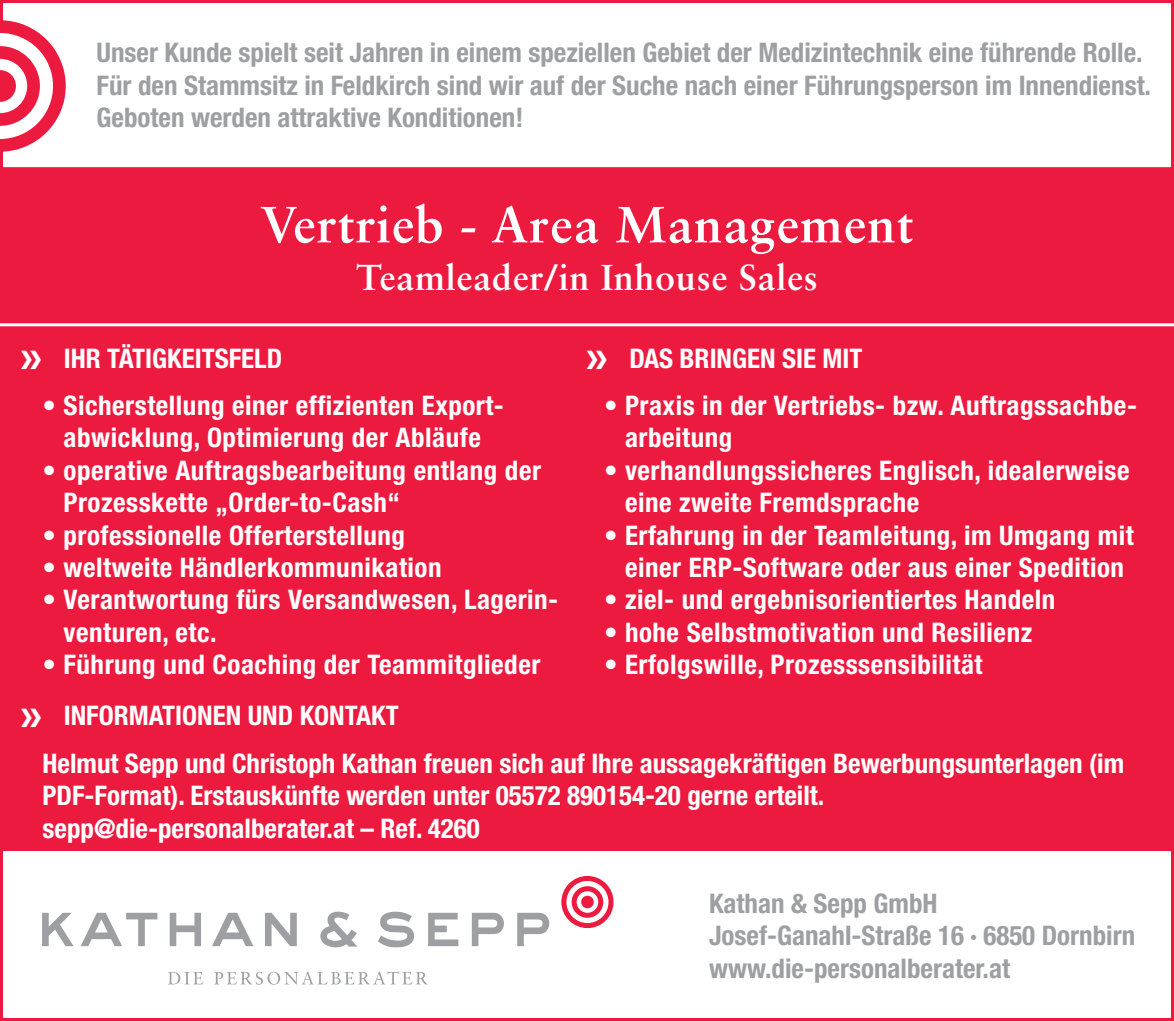
<style>
.page{position:relative;width:1174px;height:1021px;background:#fff}
.page>*{position:absolute;margin:0;border:0;box-sizing:border-box;transform-origin:0 0}
.t1{font:700 51px "Sabon LT Std";letter-spacing:.02em;color:#fff}
.t2{font:700 48px "Myriad Pro";color:#fff}
.t3{font:700 36px "Sabon LT Std";letter-spacing:.02em;color:#fff}
.t4{font:700 condensed 27px/32.4px "Helvetica Neue LT Std";letter-spacing:.02em;color:#fff}
.t5{font:700 condensed 27px/32.4px "Helvetica Neue LT Std";color:#9d9fa2}
.t6{font:700 condensed 27px/47.4px "Helvetica Neue LT Std";color:#fff}
</style>
<div class="page">
<div style="left:0;top:0;width:1174px;height:850px;background:#ed1a3f"></div>
<div style="left:1px;top:2px;width:1171px;height:167px;background:#fff"></div>
<div style="left:0;top:0;width:1174px;height:170px;border:3px solid #ed1a3f"></div>
<svg style="left:561px;top:875px;width:52px;height:53px"></svg>
<svg style="left:42px;top:912px;width:32px;height:34px"></svg>
<svg style="left:81px;top:912px;width:76px;height:34px"></svg>
<svg style="left:170px;top:912px;width:31px;height:34px"></svg>
<svg style="left:212px;top:912px;width:41px;height:34px"></svg>
<svg style="left:265px;top:912px;width:32px;height:34px"></svg>
<svg style="left:378px;top:911px;width:36px;height:36px"></svg>
<svg style="left:428px;top:912px;width:30px;height:34px"></svg>
<svg style="left:472px;top:912px;width:32px;height:34px"></svg>
<svg style="left:517px;top:912px;width:32px;height:34px"></svg>
<svg style="left:168px;top:972px;width:35px;height:12px"></svg>
<svg style="left:214px;top:971px;width:213px;height:13px"></svg>
<svg style="left:320px;top:911px;width:37px;height:36px"></svg>
<svg style="left:0;top:20px;width:66px;height:132px"></svg>
<hr style="left:0;top:323px;width:1174px;height:3px;background:#fff">
<p class="t5" style="left:97px;top:36px;width:1056px">Unser Kunde spielt seit Jahren in einem speziellen Gebiet der Medizintechnik eine führende Rolle.<br>Für den Stammsitz in Feldkirch sind wir auf der Suche nach einer Führungsperson im Innendienst.<br>Geboten werden attraktive Konditionen!</p>
<h1 class="t1" style="left:260px;top:193px;width:655px">Vertrieb - Area Management</h1>
<h3 class="t3" style="left:356px;top:255px;width:463px">Teamleader/in Inhouse Sales</h3>
<p class="t6" style="left:64px;top:334px;width:220px">IHR TÄTIGKEITSFELD</p>
<p class="t6" style="left:629px;top:334px;width:234px">DAS BRINGEN SIE MIT</p>
<h2 class="t2" style="left:20px;top:325px;width:24px">»</h2>
<h2 class="t2" style="left:586px;top:325px;width:24px">»</h2>
<p class="t4" style="left:625px;top:389px;width:513px;text-indent:-21px">• Praxis in der Vertriebs- bzw. Auftragssachbe&shy;arbeitung</p>
<p class="t4" style="left:625px;top:453px;width:506px;text-indent:-21px">• verhandlungssicheres Englisch, idealerweise eine zweite Fremdsprache</p>
<p class="t4" style="left:604px;top:518px;width:531px;text-align:center">• Erfahrung in der Teamleitung, im Umgang mit einer ERP-Software oder aus einer Spedition</p>
<p class="t4" style="left:604px;top:583px;width:453px">• ziel- und ergebnisorientiertes Handeln</p>
<p class="t4" style="left:604px;top:615px;width:430px">• hohe Selbstmotivation und Resilienz</p>
<p class="t4" style="left:604px;top:648px;width:380px">• Erfolgswille, Prozesssensibilität</p>
<p class="t4" style="left:43px;top:389px;width:463px;text-align:center">• Sicherstellung einer effizienten Export&shy;abwicklung, Optimierung der Abläufe</p>
<p class="t4" style="left:64px;top:453px;width:479px;text-indent:-21px">• operative Auftragsbearbeitung entlang der<br>Prozesskette „Order-to-Cash“</p>
<p class="t4" style="left:43px;top:518px;width:364px">• professionelle Offerterstellung</p>
<p class="t4" style="left:43px;top:551px;width:400px">• weltweite Händlerkommunikation</p>
<p class="t4" style="left:64px;top:583px;width:496px;text-indent:-21px">• Verantwortung fürs Versandwesen, Lagerin&shy;venturen, etc.</p>
<p class="t4" style="left:43px;top:648px;width:499px">• Führung und Coaching der Teammitglieder</p>
<p class="t6" style="left:43px;top:691px;width:1083px;text-indent:21px">INFORMATIONEN UND KONTAKT<br>Helmut Sepp und Christoph Kathan freuen sich auf Ihre aussagekräftigen Bewerbungsunterlagen (im</p>
<p class="t6" style="left:43px;top:779px;width:783px;line-height:32.4px">PDF-Format). Erstauskünfte werden unter 05572 890154-20 gerne erteilt. sepp@die-personalberater.at – Ref. 4260</p>
<h2 class="t2" style="left:20px;top:682px;width:24px">»</h2>
<p class="t5" style="left:709px;top:886px;width:427px">Kathan &amp; Sepp GmbH<br>Josef-Ganahl-Straße 16 · 6850 Dornbirn www.die-personalberater.at</p>
</div>
